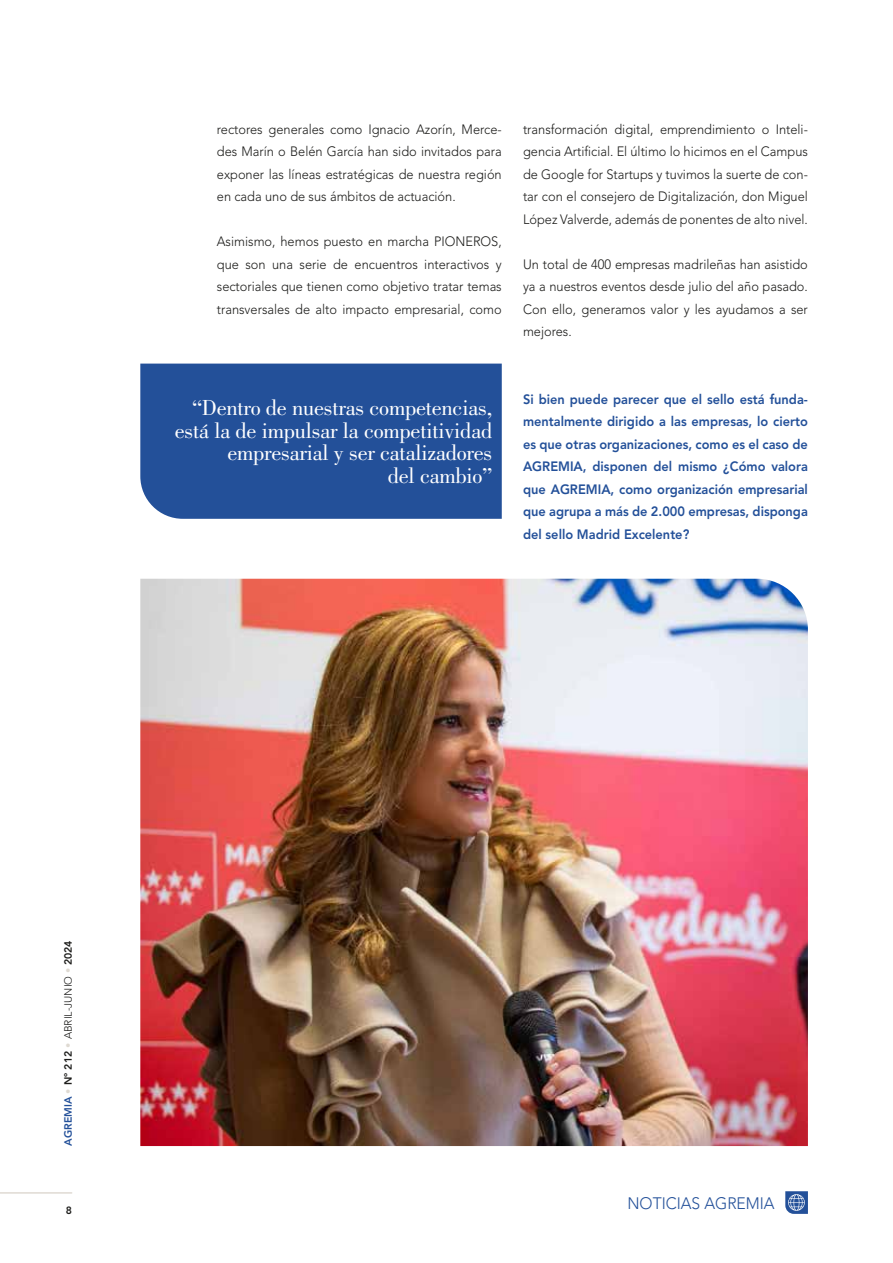
<style>
.page{position:relative;width:893px;height:1263px;background:#fff}
.page>*{position:absolute;margin:0;border:0;box-sizing:border-box;transform-origin:0 0}
.t1{font:22.5px/22.5px "Bodoni Std";letter-spacing:-.01em;color:#fff;text-align:right}
.t2{font:300 16.5px "Avenir LT Std";color:#235099;scale:.95 1}
.t3{font:300 13.5px/22.5px "Avenir LT Std";color:#1d1d1b;text-align:justify;scale:.95 1}
.t4{font:800 13.5px/22.5px "Avenir LT Std";color:#235099;text-align:justify;scale:.95 1}
.t5{font:300 10.5px "Avenir LT Std";color:#1d1d1b}
.t6{font:800 10.5px "Avenir LT Std";color:#1d1d1b}
.s1{font-weight:800;color:#235099}
.s2{color:#dfdad2}
.s3{font-weight:800}
</style>
<div class="page">
<svg style="left:785px;top:1191px;width:23px;height:23px"></svg>
<hr style="left:0;top:1192px;width:72px;height:2px;background:#dfdad2">
<div style="left:140px;top:364px;width:362px;height:155px;background:#235099"></div>
<img style="left:140px;top:579px;width:668px;height:567px">
<p class="t3" style="left:217px;top:118px;width:301px">rectores generales como Ignacio Azorín, Merce&shy;des Marín o Belén García han sido invitados para exponer las líneas estratégicas de nuestra región en cada uno de sus ámbitos de actuación.</p>
<p class="t3" style="left:217px;top:230px;width:301px">Asimismo, hemos puesto en marcha PIONEROS, que son una serie de encuentros interactivos y sectoriales que tienen como objetivo tratar temas transversales de alto impacto empresarial, como</p>
<p class="t3" style="left:523px;top:118px;width:301px">transformación digital, emprendimiento o Inteli&shy;gencia Artificial. El último lo hicimos en el Campus de Google for Startups y tuvimos la suerte de con&shy;tar con el consejero de Digitalización, don Miguel López Valverde, además de ponentes de alto nivel.</p>
<p class="t3" style="left:523px;top:253px;width:301px">Un total de 400 empresas madrileñas han asistido ya a nuestros eventos desde julio del año pasado.<br>Con ello, generamos valor y les ayudamos a ser mejores.</p>
<h1 class="t1" style="left:175px;top:397px;width:319px">“Dentro de nuestras competencias, está la de impulsar la competitividad empresarial y ser catalizadores<br>del cambio”</h1>
<p class="t4" style="left:523px;top:388px;width:301px">Si bien puede parecer que el sello está funda&shy;mentalmente dirigido a las empresas, lo cierto es que otras organizaciones, como es el caso de AGREMIA, disponen del mismo ¿Cómo valora que AGREMIA, como organización empresarial que agrupa a más de 2.000 empresas, disponga del sello Madrid Excelente?</p>
<p class="t5" style="left:62px;top:1146px;width:207px;rotate:-90deg"><span class="s1">AGREMIA</span> <span class="s2">•</span> <span class="s3">Nº 212</span> <span class="s2">•</span> ABRIL-JUNIO <span class="s2">•</span> <span class="s3">2024</span></p>
<p class="t6" style="left:66px;top:1204px;width:8px">8</p>
<p class="t2" style="left:627px;top:1193px;width:157px">NOTICIAS AGREMIA</p>
</div>
